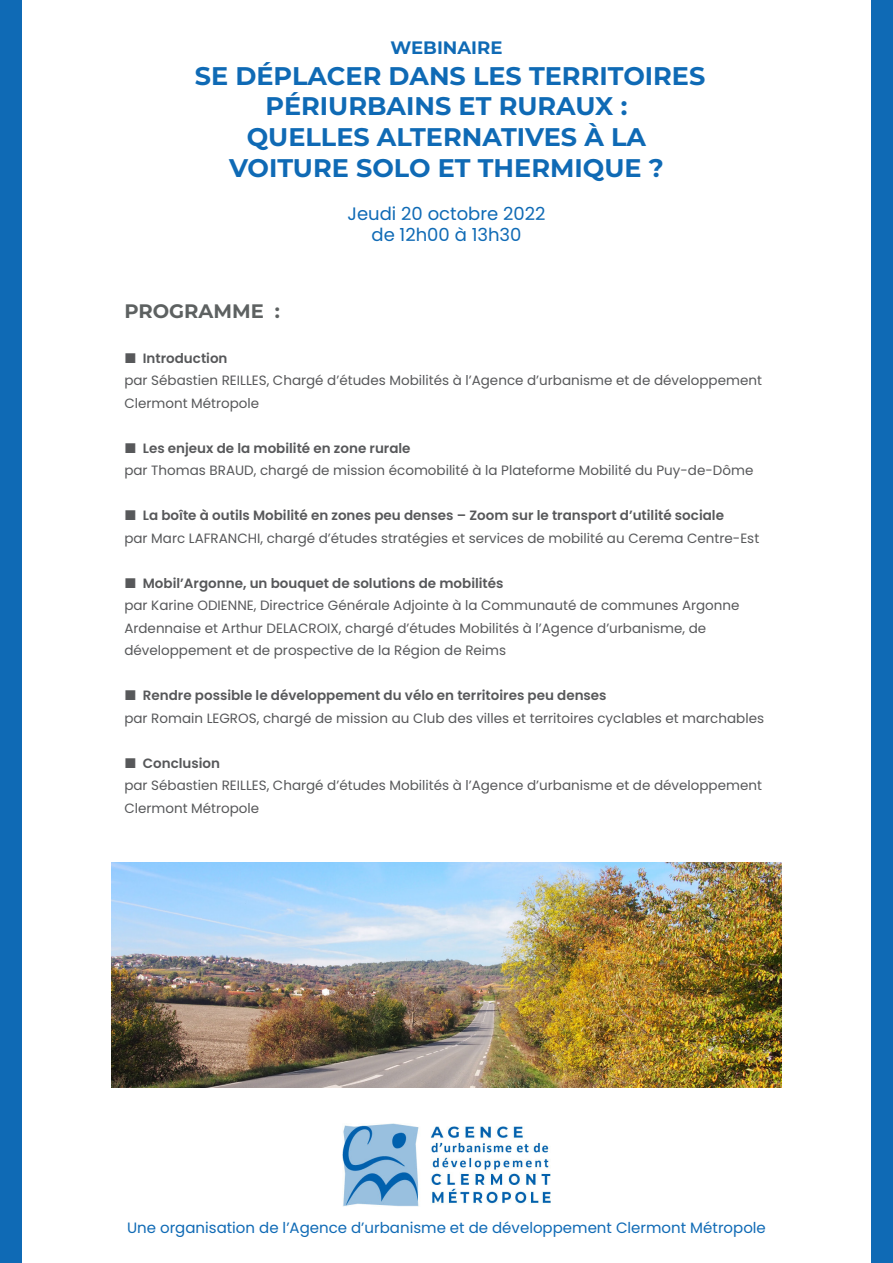
<style>
.page{position:relative;width:893px;height:1263px;background:#fff}
.page>*{position:absolute;margin:0;border:0;box-sizing:border-box;transform-origin:0 0}
.t1{font:700 25.5px/30.6px "Montserrat";color:#0f6ab5;text-align:center}
.t2{font:700 19.5px "Montserrat";color:#5d6161}
.t3{font:18px/21.6px "Poppins";color:#0f6ab5;text-align:center}
.t4{font:700 18px "Montserrat";color:#0f6ab5}
.t5{font:15px "Poppins";color:#0f6ab5}
.t6{font:13.5px/22.5px "Poppins";color:#57585a}
.t7{font:600 13.5px "Poppins";color:#57585a}
</style>
<div class="page">
<div style="left:0;top:0;width:21px;height:1263px;background:#0f6ab5"></div>
<div style="left:872px;top:0;width:21px;height:1263px;background:#0f6ab5"></div>
<img style="left:112px;top:862px;width:669px;height:225px">
<img style="left:343px;top:1123px;width:207px;height:83px">
<p class="t4" style="left:390px;top:35px;width:113px">WEBINAIRE</p>
<p class="t1" style="left:195px;top:59px;width:512px">SE DÉPLACER DANS LES TERRITOIRES<br>PÉRIURBAINS ET RURAUX :<br>QUELLES ALTERNATIVES À LA<br>VOITURE SOLO ET THERMIQUE ?</p>
<p class="t3" style="left:348px;top:203px;width:199px">Jeudi 20 octobre 2022 de 12h00 à 13h30</p>
<p class="t2" style="left:124px;top:297px;width:157px">PROGRAMME :</p>
<p class="t7" style="left:143px;top:350px;width:86px">Introduction</p>
<p class="t6" style="left:124px;top:369px;width:639px">par Sébastien REILLES, Chargé d’études Mobilités à l’Agence d’urbanisme et de développement<br>Clermont Métropole</p>
<p class="t7" style="left:143px;top:440px;width:269px">Les enjeux de la mobilité en zone rurale</p>
<p class="t6" style="left:124px;top:459px;width:630px">par Thomas BRAUD, chargé de mission écomobilité à la Plateforme Mobilité du Puy-de-Dôme</p>
<p class="t7" style="left:143px;top:508px;width:583px">La boîte à outils Mobilité en zones peu denses – Zoom sur le transport d’utilité sociale</p>
<p class="t6" style="left:124px;top:527px;width:636px">par Marc LAFRANCHI, chargé d’études stratégies et services de mobilité au Cerema Centre-Est</p>
<p class="t7" style="left:143px;top:575px;width:362px">Mobil’Argonne, un bouquet de solutions de mobilités</p>
<p class="t6" style="left:124px;top:594px;width:617px">par Karine ODIENNE, Directrice Générale Adjointe à la Communauté de communes Argonne<br>Ardennaise et Arthur DELACROIX, chargé d’études Mobilités à l’Agence d’urbanisme, de développement et de prospective de la Région de Reims</p>
<p class="t7" style="left:143px;top:688px;width:465px">Rendre possible le développement du vélo en territoires peu denses</p>
<p class="t6" style="left:124px;top:707px;width:641px">par Romain LEGROS, chargé de mission au Club des villes et territoires cyclables et marchables</p>
<p class="t7" style="left:143px;top:755px;width:79px">Conclusion</p>
<p class="t6" style="left:124px;top:774px;width:639px">par Sébastien REILLES, Chargé d’études Mobilités à l’Agence d’urbanisme et de développement<br>Clermont Métropole</p>
<p class="t5" style="left:127px;top:1219px;width:640px">Une organisation de l’Agence d’urbanisme et de développement Clermont Métropole</p>
</div>
